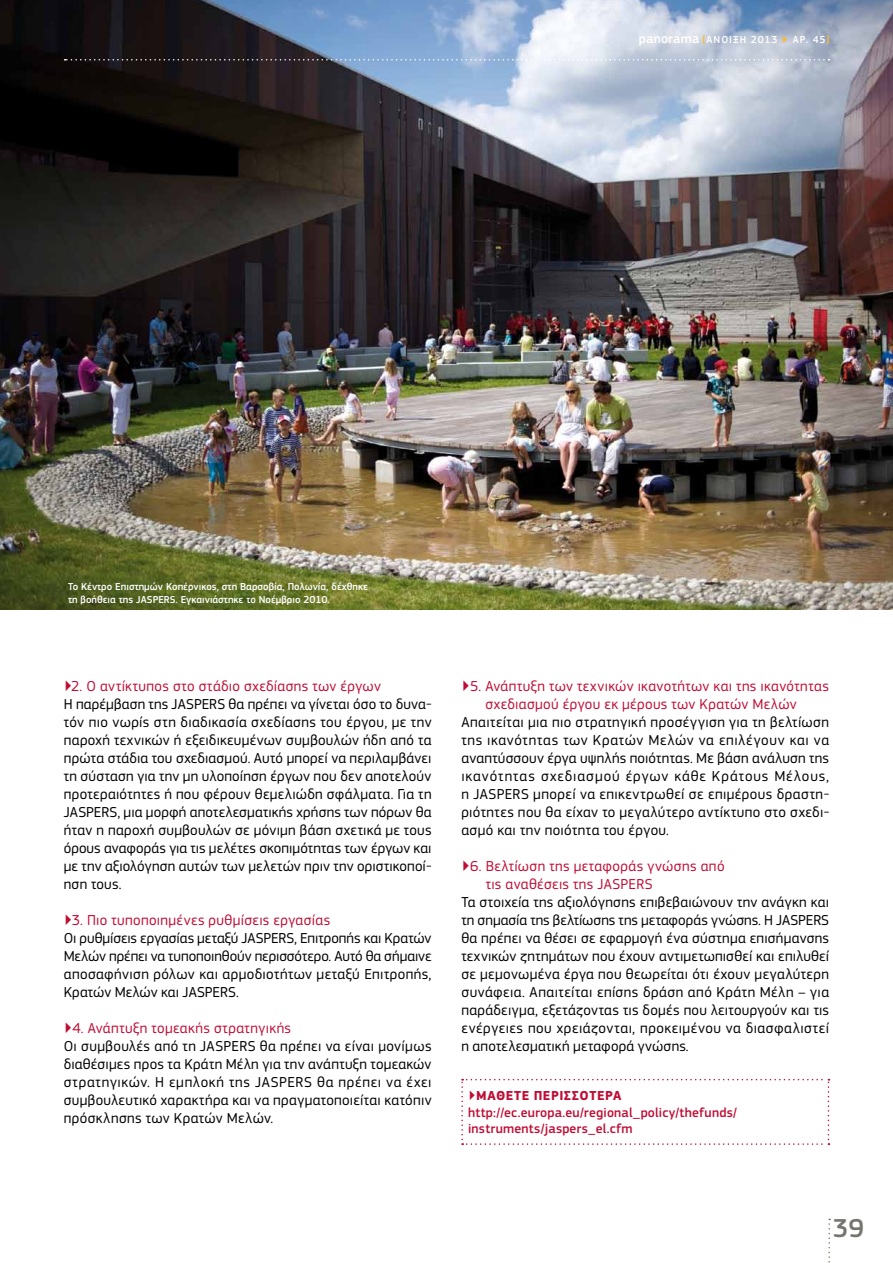
<style>
.page{position:relative;width:893px;height:1263px;background:#fff}
.page>*{position:absolute;margin:0;border:0;box-sizing:border-box;transform-origin:0 0}
.t1{font:500 27px "PF Square Sans Pro";color:#73766e}
.t2{font:15px/18px "PF Square Sans Pro";letter-spacing:.02em;color:#000;text-align:justify}
.t3{font:15px/18px "PF Square Sans Pro";letter-spacing:.025em;color:#bf0e35;text-align:center}
.t4{font:500 13.5px/16.5px "PF Square Sans Pro";letter-spacing:.015em;color:#bf0e35}
.t5{font:700 13.5px "PF Square Sans Pro";letter-spacing:.045em;color:#bf0e35}
.t6{font:500 10.5px/13.5px "PF Square Sans Pro";color:#fff}
.t7{font:500 10.5px "PF Square Sans Pro";letter-spacing:.095em;color:#fff}
.s1{font-size:13.5px}
.s2{color:#fabc20}
</style>
<div class="page">
<img style="left:0;top:0;width:893px;height:610px">
<svg style="left:461px;top:1079px;width:368px;height:66px"></svg>
<svg style="left:828px;top:1219px;width:2px;height:44px"></svg>
<svg style="left:65px;top:59px;width:764px;height:2px;background:#969eab"></svg>
<p class="t7" style="left:639px;top:33px;width:192px"><span class="s1">panorama</span> <span class="s2">[</span>ΆΝΟΙΞΗ 2013 <span class="s2">▶</span> ΑΡ. 45<span class="s2">]</span></p>
<p class="t6" style="left:68px;top:580px;width:301px">Το Κέντρο Επιστημών Κοπέρνικος, στη Βαρσοβία, Πολωνία, δέχθηκε τη βοήθεια της JASPERS. Εγκαινιάστηκε το Νοέμβριο 2010.</p>
<p class="t3" style="left:64px;top:677px;width:319px">▶2. Ο αντίκτυπος στο στάδιο σχεδίασης των έργων</p>
<p class="t2" style="left:64px;top:695px;width:369px">Η παρέμβαση της JASPERS θα πρέπει να γίνεται όσο το δυνα&shy;τόν πιο νωρίς στη διαδικασία σχεδίασης του έργου, με την παροχή τεχνικών ή εξειδικευμένων συμβουλών ήδη από τα πρώτα στάδια του σχεδιασμού. Αυτό μπορεί να περιλαμβάνει τη σύσταση για την μη υλοποίηση έργων που δεν αποτελούν προτεραιότητες ή που φέρουν θεμελιώδη σφάλματα. Για τη JASPERS, μια μορφή αποτελεσματικής χρήσης των πόρων θα ήταν η παροχή συμβουλών σε μόνιμη βάση σχετικά με τους όρους αναφοράς για τις μελέτες σκοπιμότητας των έργων και με την αξιολόγηση αυτών των μελετών πριν την οριστικοποί&shy;ηση τους.</p>
<p class="t3" style="left:64px;top:911px;width:268px">▶3. Πιο τυποποιημένες ρυθμίσεις εργασίας</p>
<p class="t2" style="left:64px;top:929px;width:369px">Οι ρυθμίσεις εργασίας μεταξύ JASPERS, Επιτροπής και Κρατών Μελών πρέπει να τυποποιηθούν περισσότερο. Αυτό θα σήμαινε αποσαφήνιση ρόλων και αρμοδιοτήτων μεταξύ Επιτροπής, Κρατών Μελών και JASPERS.</p>
<p class="t3" style="left:64px;top:1019px;width:229px">▶4. Ανάπτυξη τομεακής στρατηγικής</p>
<p class="t2" style="left:64px;top:1037px;width:369px">Οι συμβουλές από τη JASPERS θα πρέπει να είναι μονίμως διαθέσιμες προς τα Κράτη Μέλη για την ανάπτυξη τομεακών στρατηγικών. Η εμπλοκή της JASPERS θα πρέπει να έχει συμβουλευτικό χαρακτήρα και να πραγματοποιείται κατόπιν πρόσκλησης των Κρατών Μελών.</p>
<p class="t3" style="left:461px;top:677px;width:369px">▶5. Ανάπτυξη των τεχνικών ικανοτήτων και της ικανότητας σχεδιασμού έργου εκ μέρους των Κρατών Μελών</p>
<p class="t2" style="left:461px;top:713px;width:369px">Απαιτείται μια πιο στρατηγική προσέγγιση για τη βελτίωση της ικανότητας των Κρατών Μελών να επιλέγουν και να αναπτύσσουν έργα υψηλής ποιότητας. Με βάση ανάλυση της ικανότητας σχεδιασμού έργων κάθε Κράτους Μέλους, η JASPERS μπορεί να επικεντρωθεί σε επιμέρους δραστη&shy;ριότητες που θα είχαν το μεγαλύτερο αντίκτυπο στο σχεδι&shy;ασμό και την ποιότητα του έργου.</p>
<p class="t3" style="left:486px;top:857px;width:240px;text-align:left;text-indent:-24px">▶6. Βελτίωση της μεταφοράς γνώσης από τις αναθέσεις της JASPERS</p>
<p class="t2" style="left:461px;top:893px;width:369px">Τα στοιχεία της αξιολόγησης επιβεβαιώνουν την ανάγκη και τη σημασία της βελτίωσης της μεταφοράς γνώσης. Η JASPERS θα πρέπει να θέσει σε εφαρμογή ένα σύστημα επισήμανσης τεχνικών ζητημάτων που έχουν αντιμετωπισθεί και επιλυθεί σε μεμονωμένα έργα που θεωρείται ότι έχουν μεγαλύτερη συνάφεια. Απαιτείται επίσης δράση από Κράτη Μέλη – για παράδειγμα, εξετάζοντας τις δομές που λειτουργούν και τις ενέργειες που χρειάζονται, προκειμένου να διασφαλιστεί η αποτελεσματική μεταφορά γνώσης.</p>
<p class="t5" style="left:468px;top:1088px;width:47px">▶Μάθετε</p>
<p class="t5" style="left:534px;top:1088px;width:40px">περισσότε</p>
<p class="t5" style="left:605px;top:1088px;width:17px">ρα</p>
<p class="t4" style="left:468px;top:1104px;width:270px">http://ec.europa.eu/regional_policy/thefunds/ instruments/jaspers_el.cfm</p>
<h1 class="t1" style="left:833px;top:1212px;width:32px">39</h1>
</div>
